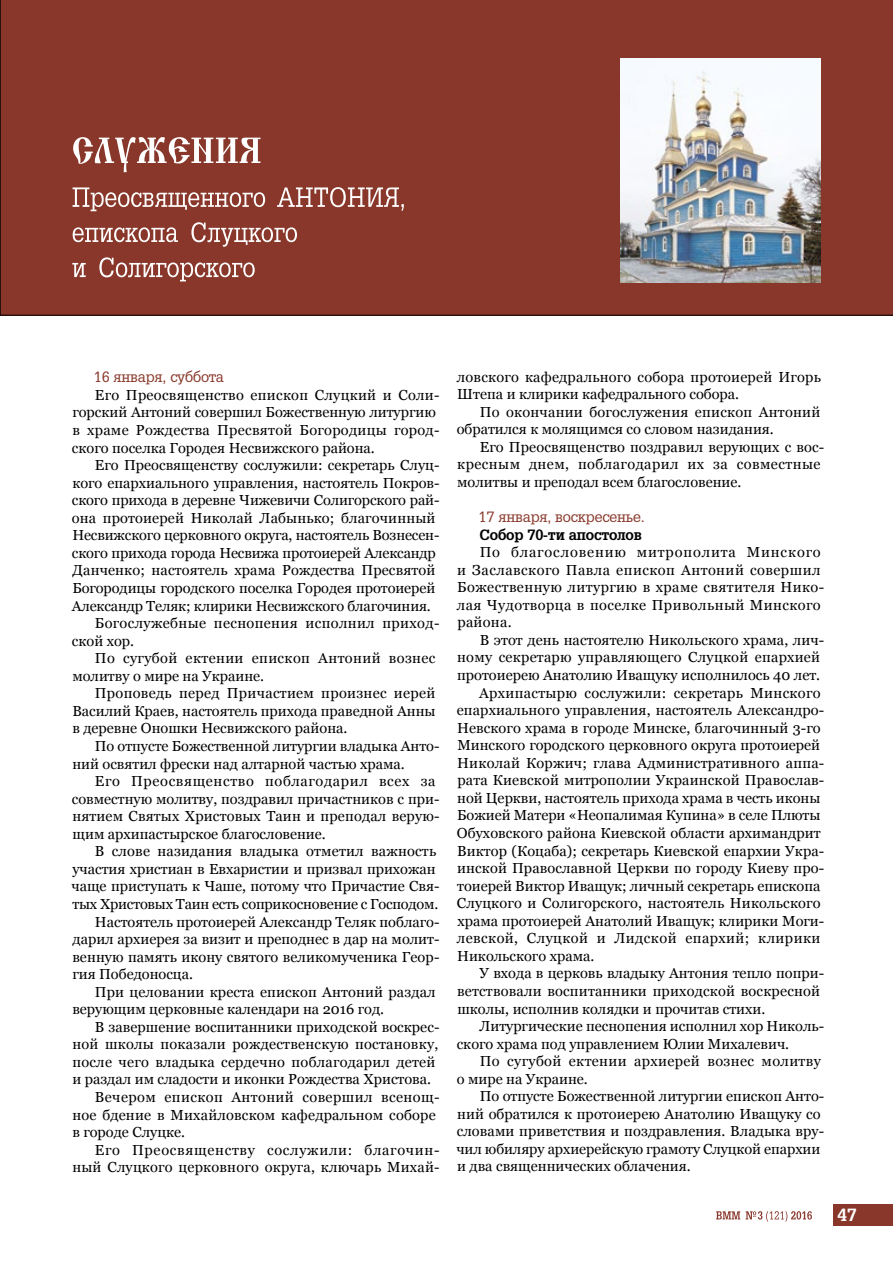
<style>
.page{position:relative;width:893px;height:1263px;background:#fff}
.page>*{position:absolute;margin:0;border:0;box-sizing:border-box;transform-origin:0 0}
.t1{font:700 17.25px "AG Gloria";color:#fff}
.t2{font:14.55px "Georgia";letter-spacing:.005em;color:#000}
.t3{font:14.55px "Georgia";letter-spacing:.03em;color:#000}
.t4{font:14.55px "Georgia";letter-spacing:.025em;color:#000}
.t5{font:14.55px "Georgia";letter-spacing:-.015em;color:#000}
.t6{font:14.55px "AG Gloria";letter-spacing:-.01em;color:#88372a}
.t7{font:14.55px "Georgia";letter-spacing:.05em;color:#000}
.t8{font:14.55px "Georgia";letter-spacing:.045em;color:#000}
.t9{font:14.55px "Georgia";letter-spacing:.06em;color:#000}
.t10{font:700 14.55px "AG Gloria";letter-spacing:-.01em;color:#000}
.s1{font-family:"Myriad Pro"}
</style>
<div class="page">
<svg style="left:716px;top:1211px;width:96px;height:10px"></svg>
<div style="left:833px;top:1205px;width:60px;height:21px;background:#88372a"></div>
<div style="left:0;top:0;width:893px;height:315px;background:#88372a"></div>
<svg style="left:72px;top:257px;width:183px;height:24px"></svg>
<svg style="left:73px;top:222px;width:224px;height:25px"></svg>
<svg style="left:73px;top:187px;width:331px;height:24px"></svg>
<svg style="left:73px;top:137px;width:187px;height:35px"></svg>
<img style="left:621px;top:59px;width:200px;height:224px">
<p class="t6" style="left:94px;top:369px;width:132px">16 января, суббота</p>
<p class="t2" style="left:95px;top:386px;width:346px">Его Преосвященство епископ Слуцкий и Соли-</p>
<p class="t2" style="left:72px;top:404px;width:365px">горский Антоний совершил Божественную литургию</p>
<p class="t2" style="left:72px;top:421px;width:369px">в храме Рождества Пресвятой Богородицы город-</p>
<p class="t2" style="left:72px;top:439px;width:305px">ского поселка Городея Несвижского района.</p>
<p class="t2" style="left:95px;top:456px;width:346px">Его Преосвященству сослужили: секретарь Слуц-</p>
<p class="t2" style="left:72px;top:474px;width:369px">кого епархиального управления, настоятель Покров-</p>
<p class="t2" style="left:72px;top:491px;width:369px">ского прихода в деревне Чижевичи Солигорского рай-</p>
<p class="t2" style="left:72px;top:509px;width:365px">она протоиерей Николай Лабынько; благочинный</p>
<p class="t2" style="left:72px;top:526px;width:369px">Несвижского церковного округа, настоятель Вознесен-</p>
<p class="t2" style="left:72px;top:544px;width:366px">ского прихода города Несвижа протоиерей Александр</p>
<p class="t2" style="left:73px;top:562px;width:364px">Данченко; настоятель храма Рождества Пресвятой</p>
<p class="t2" style="left:72px;top:579px;width:364px">Богородицы городского поселка Городея протоиерей</p>
<p class="t2" style="left:72px;top:597px;width:361px">Александр Теляк; клирики Несвижского благочиния.</p>
<p class="t4" style="left:95px;top:614px;width:346px">Богослужебные песнопения исполнил приход-</p>
<p class="t2" style="left:72px;top:632px;width:64px">ской хор.</p>
<p class="t4" style="left:95px;top:649px;width:342px">По сугубой ектении епископ Антоний вознес</p>
<p class="t2" style="left:72px;top:667px;width:193px">молитву о мире на Украине.</p>
<p class="t2" style="left:95px;top:684px;width:342px">Проповедь перед Причастием произнес иерей</p>
<p class="t2" style="left:72px;top:702px;width:365px">Василий Краев, настоятель прихода праведной Анны</p>
<p class="t2" style="left:72px;top:720px;width:277px">в деревне Оношки Несвижского района.</p>
<p class="t2" style="left:95px;top:737px;width:346px">По отпусте Божественной литургии владыка Анто-</p>
<p class="t2" style="left:72px;top:755px;width:334px">ний освятил фрески над алтарной частью храма.</p>
<p class="t8" style="left:95px;top:772px;width:342px">Его Преосвященство поблагодарил всех за</p>
<p class="t2" style="left:72px;top:790px;width:369px">совместную молитву, поздравил причастников с при-</p>
<p class="t2" style="left:72px;top:807px;width:369px">нятием Святых Христовых Таин и преподал верую-</p>
<p class="t2" style="left:73px;top:825px;width:255px">щим архипастырское благословение.</p>
<p class="t2" style="left:95px;top:842px;width:343px">В слове назидания владыка отметил важность</p>
<p class="t2" style="left:73px;top:860px;width:365px">участия христиан в Евхаристии и призвал прихожан</p>
<p class="t2" style="left:72px;top:877px;width:369px">чаще приступать к Чаше, потому что Причастие Свя-</p>
<p class="t5" style="left:72px;top:895px;width:367px">тых Христовых Таин есть соприкосновение с Господом.</p>
<p class="t2" style="left:95px;top:913px;width:346px">Настоятель протоиерей Александр Теляк поблаго-</p>
<p class="t2" style="left:73px;top:930px;width:368px">дарил архиерея за визит и преподнес в дар на молит-</p>
<p class="t2" style="left:72px;top:948px;width:369px">венную память икону святого великомученика Геор-</p>
<p class="t2" style="left:72px;top:965px;width:122px">гия Победоносца.</p>
<p class="t2" style="left:95px;top:983px;width:342px">При целовании креста епископ Антоний раздал</p>
<p class="t2" style="left:72px;top:1000px;width:313px">верующим церковные календари на 2016 год.</p>
<p class="t2" style="left:95px;top:1018px;width:346px">В завершение воспитанники приходской воскрес-</p>
<p class="t2" style="left:72px;top:1035px;width:367px">ной школы показали рождественскую постановку,</p>
<p class="t2" style="left:72px;top:1053px;width:364px">после чего владыка сердечно поблагодарил детей</p>
<p class="t2" style="left:72px;top:1071px;width:360px">и раздал им сладости и иконки Рождества Христова.</p>
<p class="t3" style="left:95px;top:1088px;width:346px">Вечером епископ Антоний совершил всенощ-</p>
<p class="t2" style="left:72px;top:1106px;width:365px">ное бдение в Михайловском кафедральном соборе</p>
<p class="t2" style="left:72px;top:1123px;width:114px">в городе Слуцке.</p>
<p class="t7" style="left:95px;top:1141px;width:346px">Его Преосвященству сослужили: благочин-</p>
<p class="t2" style="left:72px;top:1158px;width:369px">ный Слуцкого церковного округа, ключарь Михай-</p>
<p class="t2" style="left:457px;top:368px;width:366px">ловского кафедрального собора протоиерей Игорь</p>
<p class="t2" style="left:457px;top:385px;width:283px">Штепа и клирики кафедрального собора.</p>
<p class="t2" style="left:480px;top:403px;width:342px">По окончании богослужения епископ Антоний</p>
<p class="t2" style="left:457px;top:420px;width:319px">обратился к молящимся со словом назидания.</p>
<p class="t2" style="left:480px;top:438px;width:346px">Его Преосвященство поздравил верующих с вос-</p>
<p class="t3" style="left:457px;top:456px;width:365px">кресным днем, поблагодарил их за совместные</p>
<p class="t2" style="left:457px;top:473px;width:286px">молитвы и преподал всем благословение.</p>
<p class="t6" style="left:479px;top:508px;width:168px">17 января, воскресенье.</p>
<p class="t10" style="left:479px;top:526px;width:164px">Собор 70<span class="s1">-</span>ти апостолов</p>
<p class="t9" style="left:480px;top:543px;width:343px">По благословению митрополита Минского</p>
<p class="t3" style="left:457px;top:561px;width:365px">и Заславского Павла епископ Антоний совершил</p>
<p class="t3" style="left:457px;top:578px;width:369px">Божественную литургию в храме святителя Нико-</p>
<p class="t3" style="left:457px;top:596px;width:365px">лая Чудотворца в поселке Привольный Минского</p>
<p class="t2" style="left:457px;top:613px;width:56px">района.</p>
<p class="t2" style="left:480px;top:631px;width:346px">В этот день настоятелю Никольского храма, лич-</p>
<p class="t2" style="left:457px;top:649px;width:364px">ному секретарю управляющего Слуцкой епархией</p>
<p class="t2" style="left:457px;top:666px;width:364px">протоиерею Анатолию Иващуку исполнилось 40 лет.</p>
<p class="t2" style="left:479px;top:684px;width:343px">Архипастырю сослужили: секретарь Минского</p>
<p class="t2" style="left:457px;top:701px;width:369px">епархиального управления, настоятель Александро-</p>
<p class="t2" style="left:457px;top:719px;width:365px">Невского храма в городе Минске, благочинный 3-го</p>
<p class="t2" style="left:457px;top:736px;width:364px">Минского городского церковного округа протоиерей</p>
<p class="t2" style="left:457px;top:754px;width:369px">Николай Коржич; глава Административного аппа-</p>
<p class="t2" style="left:457px;top:771px;width:368px">рата Киевской митрополии Украинской Православ-</p>
<p class="t2" style="left:457px;top:789px;width:365px">ной Церкви, настоятель прихода храма в честь иконы</p>
<p class="t2" style="left:457px;top:807px;width:365px">Божией Матери «Неопалимая Купина» в селе Плюты</p>
<p class="t2" style="left:457px;top:824px;width:365px">Обуховского района Киевской области архимандрит</p>
<p class="t2" style="left:457px;top:842px;width:369px">Виктор (Коцаба); секретарь Киевской епархии Укра-</p>
<p class="t2" style="left:457px;top:859px;width:369px">инской Православной Церкви по городу Киеву про-</p>
<p class="t2" style="left:457px;top:877px;width:365px">тоиерей Виктор Иващук; личный секретарь епископа</p>
<p class="t2" style="left:457px;top:894px;width:365px">Слуцкого и Солигорского, настоятель Никольского</p>
<p class="t2" style="left:457px;top:912px;width:368px">храма протоиерей Анатолий Иващук; клирики Моги-</p>
<p class="t3" style="left:457px;top:929px;width:365px">левской, Слуцкой и Лидской епархий; клирики</p>
<p class="t2" style="left:457px;top:947px;width:139px">Никольского храма.</p>
<p class="t2" style="left:479px;top:964px;width:346px">У входа в церковь владыку Антония тепло попри-</p>
<p class="t2" style="left:457px;top:982px;width:364px">ветствовали воспитанники приходской воскресной</p>
<p class="t2" style="left:457px;top:1000px;width:309px">школы, исполнив колядки и прочитав стихи.</p>
<p class="t2" style="left:479px;top:1017px;width:346px">Литургические песнопения исполнил хор Николь-</p>
<p class="t2" style="left:457px;top:1035px;width:334px">ского храма под управлением Юлии Михалевич.</p>
<p class="t4" style="left:480px;top:1052px;width:343px">По сугубой ектении архиерей вознес молитву</p>
<p class="t2" style="left:457px;top:1070px;width:133px">о мире на Украине.</p>
<p class="t2" style="left:480px;top:1087px;width:346px">По отпусте Божественной литургии епископ Анто-</p>
<p class="t2" style="left:457px;top:1105px;width:365px">ний обратился к протоиерею Анатолию Иващуку со</p>
<p class="t2" style="left:457px;top:1122px;width:369px">словами приветствия и поздравления. Владыка вру-</p>
<p class="t2" style="left:456px;top:1140px;width:365px">чил юбиляру архиерейскую грамоту Слуцкой епархии</p>
<p class="t2" style="left:457px;top:1158px;width:235px">и два священнических облачения.</p>
<p class="t1" style="left:837px;top:1204px;width:21px">47</p>
</div>
